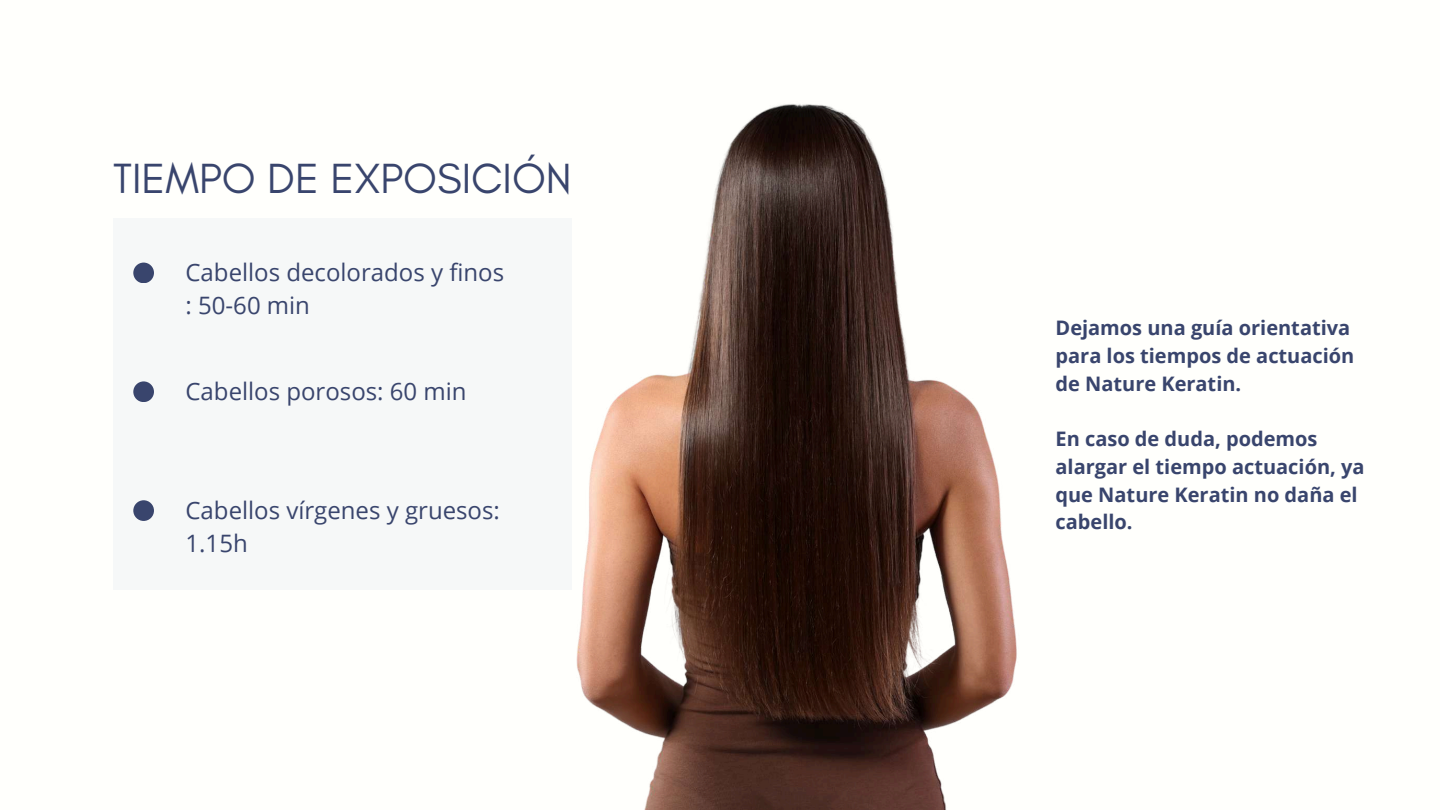
<style>
.page{position:relative;width:1440px;height:810px;background:#fff}
.page>*{position:absolute;margin:0;border:0;box-sizing:border-box;transform-origin:0 0}
.t1{font:43px "Glacial Indifference";color:#39456d}
.t2{font:24px/33px "Open Sans";color:#39456d}
.t3{font:700 20px/27.8px "Open Sans";color:#39456d}
</style>
<div class="page">
<img style="left:576px;top:104px;width:441px;height:706px">
<div style="left:113px;top:218px;width:458px;height:372px;background:#f6f8f8"></div>
<div style="left:133px;top:263px;width:21px;height:20px;background:#39456d;border-radius:50%"></div>
<div style="left:133px;top:381px;width:21px;height:21px;background:#39456d;border-radius:50%"></div>
<div style="left:133px;top:500px;width:21px;height:21px;background:#39456d;border-radius:50%"></div>
<h1 class="t1" style="left:113px;top:152px;width:460px">TIEMPO DE EXPOSICIÓN</h1>
<p class="t2" style="left:186px;top:255px;width:320px">Cabellos decolorados y finos : 50-60 min</p>
<p class="t2" style="left:186px;top:374px;width:283px">Cabellos porosos: 60 min</p>
<p class="t2" style="left:186px;top:493px;width:316px">Cabellos vírgenes y gruesos:<br>1.15h</p>
<p class="t3" style="left:1056px;top:313px;width:300px">Dejamos una guía orientativa para los tiempos de actuación de Nature Keratin.</p>
<p class="t3" style="left:1056px;top:424px;width:311px">En caso de duda, podemos alargar el tiempo actuación, ya que Nature Keratin no daña el cabello.</p>
</div>
